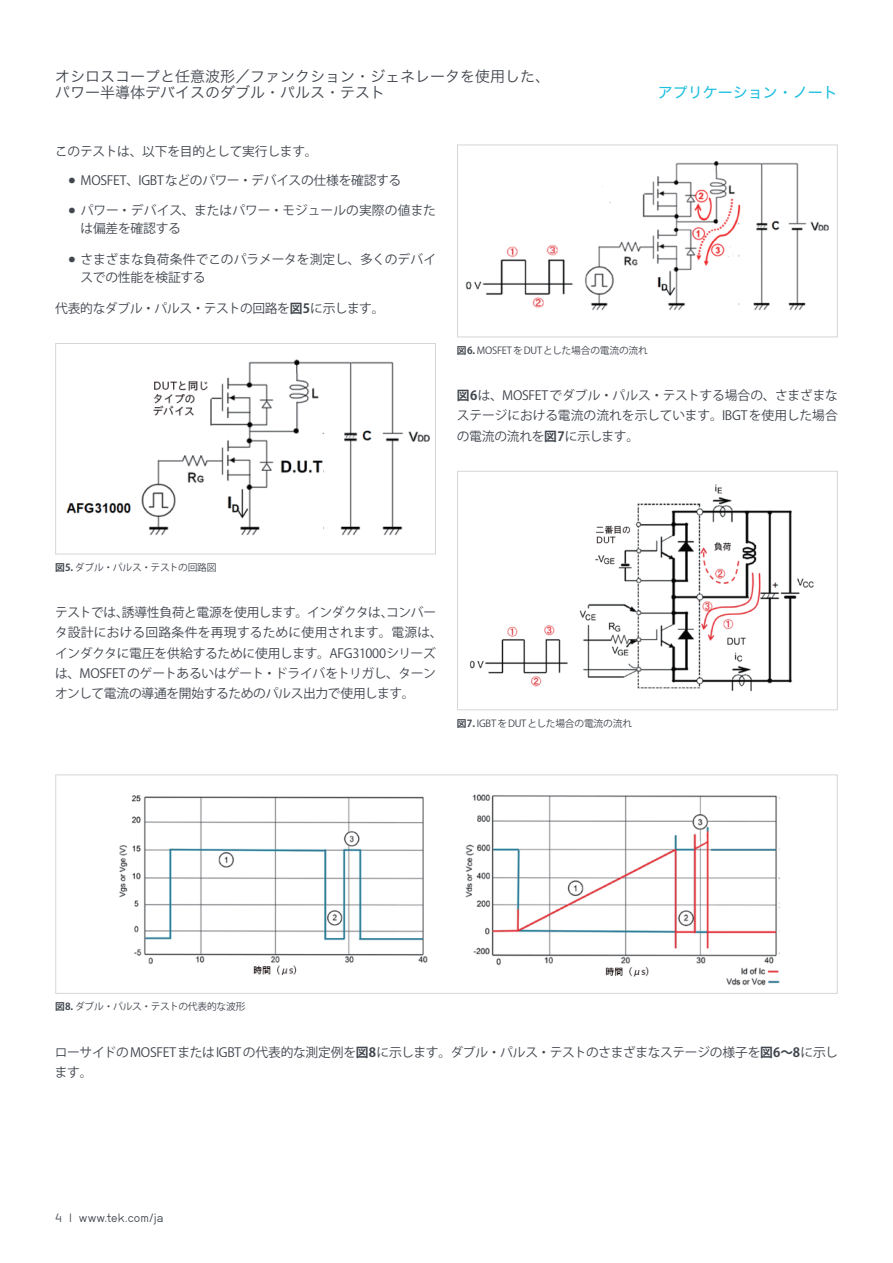
<style>
.page{position:relative;width:893px;height:1263px;background:#fff}
.page>*{position:absolute;margin:0;border:0;box-sizing:border-box;transform-origin:0 0}
.t1{font:15px/16.5px "Hira Kaku Std W3";color:#41464e}
.t2{font:15px "Hira Kaku Std W4";color:#1cbfdf}
.t3{font:12.75px/20.2px "Koz Go Pro";letter-spacing:-.02em;color:#41464e}
.t4{font:12px "Neubau Grotesk Nor";letter-spacing:.015em;color:#41464e}
.t5{font:9.75px "Koz Go Pro";letter-spacing:-.02em;color:#41464e}
.s1{font-size:25.5px}
.s2{font-weight:700}
</style>
<div class="page">
<img style="left:66px;top:359px;width:364px;height:177px">
<div style="left:55px;top:343px;width:381px;height:211px;border:1px solid #d5d6d8"></div>
<img style="left:465px;top:161px;width:364px;height:150px">
<div style="left:457px;top:145px;width:381px;height:192px;border:1px solid #d5d6d8"></div>
<img style="left:469px;top:484px;width:345px;height:208px">
<div style="left:457px;top:471px;width:381px;height:239px;border:1px solid #d5d6d8"></div>
<img style="left:119px;top:794px;width:661px;height:192px">
<div style="left:55px;top:774px;width:783px;height:220px;border:1px solid #d5d6d8"></div>
<p class="t1" style="left:55px;top:68px;width:497px">オシロスコープと任意波形／ファンクション・ジェネレータを使用した、パワー半導体デバイスのダブル・パルス・テスト</p>
<p class="t3" style="left:55px;top:141px;width:264px">このテストは、以下を目的として実行します。</p>
<p class="t3" style="left:68px;top:170px;width:335px"><span class="s1">•</span> MOSFET、IGBTなどのパワー・デバイスの仕様を確認する</p>
<p class="t3" style="left:81px;top:202px;width:357px;line-height:18px;text-indent:-13px"><span class="s1">•</span> パワー・デバイス、またはパワー・モジュールの実際の値または偏差を確認する</p>
<p class="t3" style="left:81px;top:251px;width:357px;line-height:18px;text-indent:-13px"><span class="s1">•</span> さまざまな負荷条件でこのパラメータを測定し、多くのデバイスでの性能を検証する</p>
<p class="t3" style="left:55px;top:298px;width:331px">代表的なダブル・パルス・テストの回路を<span class="s2">図5</span>に示します。</p>
<p class="t2" style="left:658px;top:81px;width:181px">アプリケーション・ノート</p>
<p class="t5" style="left:457px;top:344px;width:192px"><span class="s2">図6.</span> MOSFETをDUTとした場合の電流の流れ</p>
<p class="t3" style="left:457px;top:386px;width:382px;text-align:justify"><span class="s2">図6</span>は、MOSFETでダブル・パルス・テストする場合の、さまざまなステージにおける電流の流れを示しています。IBGTを使用した場合の電流の流れを<span class="s2">図7</span>に示します。</p>
<p class="t5" style="left:55px;top:561px;width:163px"><span class="s2">図5.</span> ダブル・パルス・テストの回路図</p>
<p class="t3" style="left:55px;top:603px;width:389px">テストでは、誘導性負荷と電源を使用します。インダクタは、コンバータ設計における回路条件を再現するために使用されます。電源は、インダクタに電圧を供給するために使用します。AFG31000シリーズは、MOSFETのゲートあるいはゲート・ドライバをトリガし、ターンオンして電流の導通を開始するためのパルス出力で使用します。</p>
<p class="t5" style="left:457px;top:717px;width:177px"><span class="s2">図7.</span> IGBTをDUTとした場合の電流の流れ</p>
<p class="t5" style="left:55px;top:1000px;width:192px"><span class="s2">図8.</span> ダブル・パルス・テストの代表的な波形</p>
<p class="t3" style="left:55px;top:1042px;width:784px">ローサイドのMOSFETまたはIGBTの代表的な測定例を<span class="s2">図8</span>に示します。ダブル・パルス・テストのさまざまなステージの様子を<span class="s2">図6～8</span>に示します。</p>
<p class="t4" style="left:55px;top:1211px;width:110px">4 | www.tek.com/ja</p>
</div>
